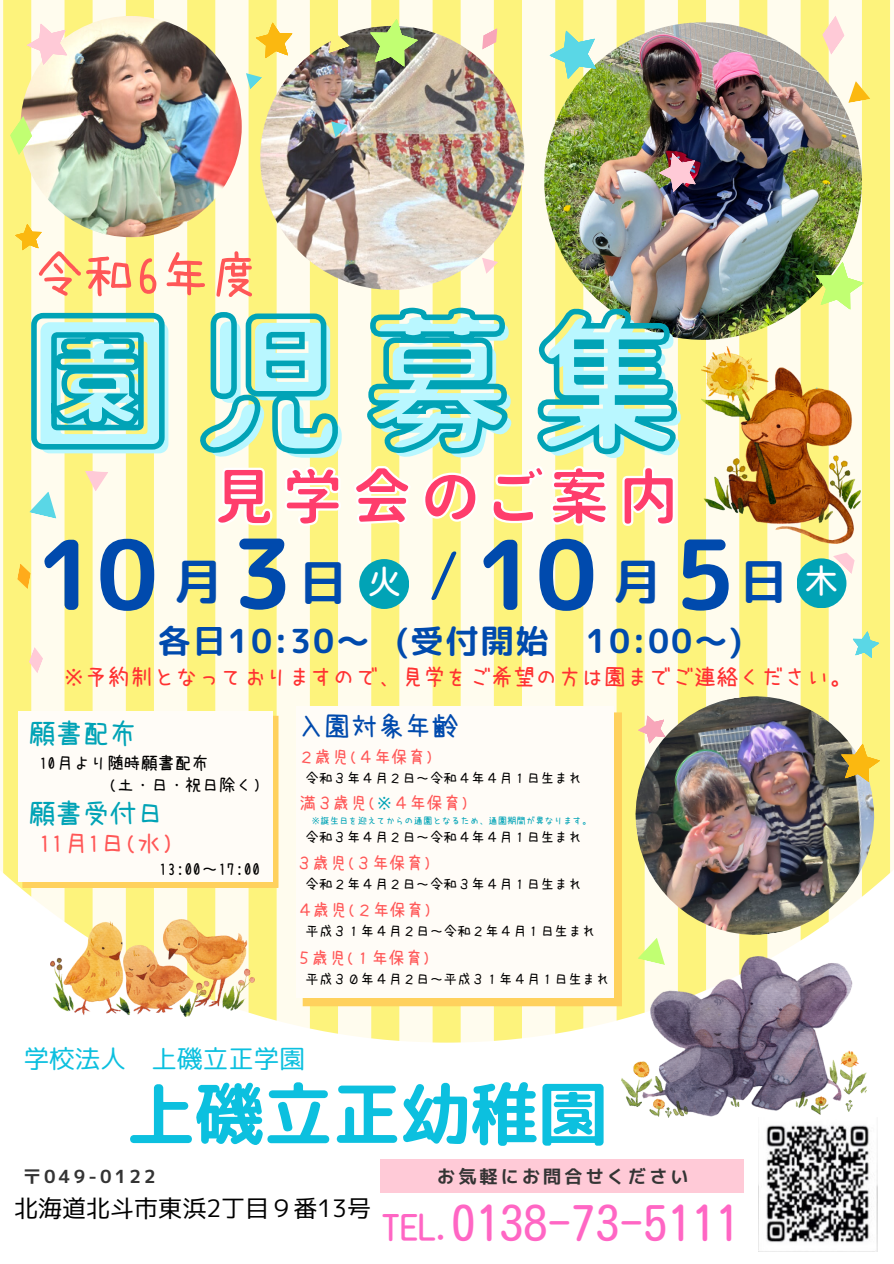
<style>
.page{position:relative;width:894px;height:1264px;background:#fff}
.page>*{position:absolute;margin:0;border:0;box-sizing:border-box;transform-origin:0 0}
.t1{font:148.5px "Gen Sen Rounded TW H";color:#b9f7ff}
.t2{font:96.15px "rounded mplus 1 p bold";color:#004aad}
.t3{font:68.7px "rounded mplus 1 p bold";color:#0cc0df}
.t4{font:63px "rounded mplus 1 p regular";color:#004aad}
.t5{font:60.6px "Gen Sen Rounded TW H";letter-spacing:.145em;color:#ff3d6c}
.t6{font:50.4px "uzura font";color:#ff5757}
.t7{font:48px "rounded mplus 1 p bold";color:#004aad}
.t8{font:47.85px "Motoya L Maru W3 90 ms RKSJ H";color:#ff66c4}
.t9{font:36px "Motoya L Maru W3 90 ms RKSJ H";color:#ff66c4}
.t10{font:33px "rounded mplus 1 p bold";letter-spacing:.06em;color:#004aad}
.t11{font:500 33px "Zen Maru Gothic";color:#fff}
.t12{font:27px "uzura font";color:#01a3b6}
.t13{font:27px "uzura font";color:#004aad}
.t14{font:25.5px "rounded mplus 1 p regular";color:#0cc0df}
.t15{font:24.45px "uzura font";color:#ff5757}
.t16{font:24px "mplus 1 p regular";color:#000}
.t17{font:22.5px "uzura font";color:#ff3131}
.t18{font:18px "mplus 1 p bold";letter-spacing:.175em;color:#343434}
.t19{font:16.95px "uzura font";color:#ff5757}
.t20{font:16.95px "uzura font";color:#000}
.t21{font:13.8px "uzura font";color:#000}
.t22{font:9.3px "uzura font";color:#01a3b6}
.s1{color:#01a3b6}
</style>
<div class="page">
<div style="left:380px;top:1159px;width:363px;height:34px;background:#ffcad7"></div>
<img style="left:621px;top:1042px;width:245px;height:75px">
<img style="left:758px;top:1125px;width:119px;height:126px">
<img style="left:0;top:0;width:893px;height:1042px">
<p class="t6" style="left:34px;top:250px;width:229px">令和6年度</p>
<p class="t1" style="left:30px;top:313px;width:659px">園児募集</p>
<p class="t2" style="left:36px;top:506px;width:123px">10</p>
<p class="t5" style="left:213px;top:465px;width:467px">見学会のご案内</p>
<p class="t7" style="left:174px;top:547px;width:50px">月</p>
<p class="t2" style="left:231px;top:505px;width:63px">3</p>
<p class="t7" style="left:299px;top:548px;width:50px">日</p>
<p class="t11" style="left:367px;top:555px;width:35px">火</p>
<p class="t4" style="left:429px;top:529px;width:32px">/</p>
<p class="t2" style="left:475px;top:506px;width:123px">10</p>
<p class="t2" style="left:673px;top:506px;width:63px">5</p>
<p class="t7" style="left:613px;top:547px;width:50px">月</p>
<p class="t11" style="left:804px;top:554px;width:35px">木</p>
<p class="t7" style="left:739px;top:547px;width:50px">日</p>
<p class="t10" style="left:158px;top:617px;width:586px">各日10:30〜 (受付開始 10:00〜)</p>
<p class="t17" style="left:63px;top:665px;width:790px">※予約制となっておりますので、見学をご希望の方は園までご連絡ください。</p>
<p class="t12" style="left:29px;top:720px;width:110px">願書配布</p>
<p class="t20" style="left:39px;top:754px;width:171px">10月より随時願書配布</p>
<p class="t20" style="left:109px;top:776px;width:154px">(土・日・祝日除く)</p>
<p class="t13" style="left:296px;top:713px;width:164px">入園対象年齢</p>
<p class="t19" style="left:298px;top:748px;width:137px">２歳児(４年保育)</p>
<p class="t21" style="left:305px;top:771px;width:278px">令和３年４月２日～令和４年４月１日生まれ</p>
<p class="t12" style="left:28px;top:799px;width:137px">願書受付日</p>
<p class="t19" style="left:299px;top:795px;width:171px">満３歳児(<span class="s1">※</span>４年保育)</p>
<p class="t19" style="left:296px;top:854px;width:137px">３歳児(３年保育)</p>
<p class="t19" style="left:296px;top:901px;width:137px">４歳児(２年保育)</p>
<p class="t19" style="left:295px;top:949px;width:137px">５歳児(１年保育)</p>
<p class="t22" style="left:311px;top:816px;width:281px">※誕生日を迎えてからの通園となるため、通園期間が異なります。</p>
<p class="t21" style="left:305px;top:830px;width:278px">令和３年４月２日～令和４年４月１日生まれ</p>
<p class="t21" style="left:305px;top:877px;width:278px">令和２年４月２日～令和３年４月１日生まれ</p>
<p class="t21" style="left:305px;top:924px;width:292px">平成３１年４月２日～令和２年４月１日生まれ</p>
<p class="t21" style="left:305px;top:971px;width:306px">平成３０年４月２日～平成３１年４月１日生まれ</p>
<p class="t15" style="left:39px;top:831px;width:136px">11月1日(水)</p>
<p class="t20" style="left:159px;top:860px;width:103px">13:00～17:00</p>
<p class="t14" style="left:24px;top:1040px;width:283px">学校法人 上磯立正学園</p>
<p class="t3" style="left:127px;top:1065px;width:482px">上磯立正幼稚園</p>
<p class="t18" style="left:23px;top:1163px;width:134px">〒049-0122</p>
<p class="t18" style="left:437px;top:1163px;width:253px">お気軽にお問合せください</p>
<p class="t16" style="left:14px;top:1190px;width:358px">北海道北斗市東浜2丁目９番13号</p>
<p class="t9" style="left:382px;top:1208px;width:74px">TEL.</p>
<p class="t8" style="left:451px;top:1199px;width:289px">0138-73-5111</p>
</div>
